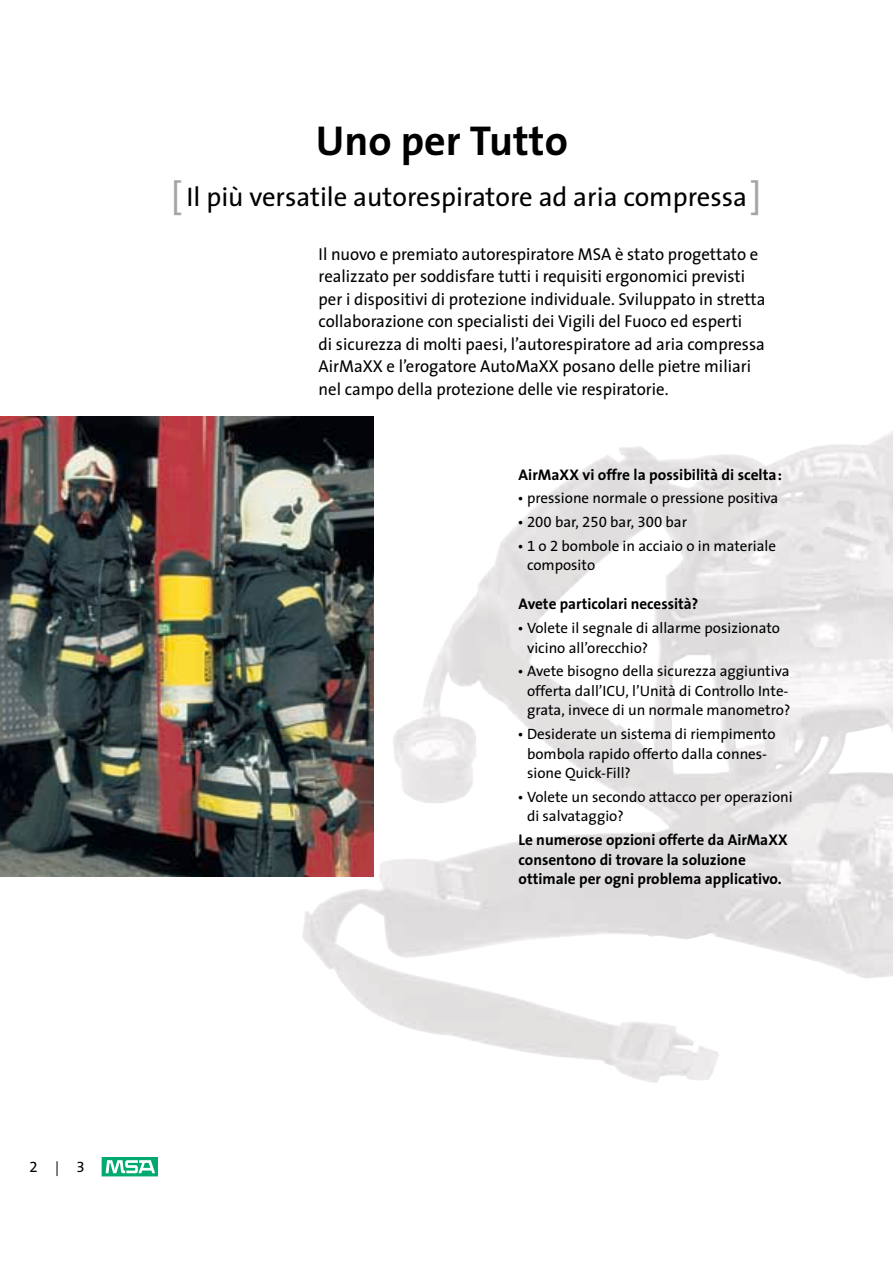
<style>
.page{position:relative;width:893px;height:1262px;background:#fff}
.page>*{position:absolute;margin:0;border:0;box-sizing:border-box;transform-origin:0 0}
.t1{font:700 42px "The Sans Spezial";color:#000}
.t2{font:27px "The Sans Spezial";color:#000}
.t3{font:17.25px/22.5px "The Sans Spezial";color:#000}
.t4{font:700 15.45px/19.5px "The Sans Spezial";color:#000}
.t5{font:15px/19.5px "The Sans Spezial";color:#000}
.s1{font-size:36px;color:#a7a4a5}
</style>
<div class="page">
<svg style="left:57px;top:1161px;width:1px;height:15px"></svg>
<img style="left:336px;top:431px;width:556px;height:652px">
<img style="left:1px;top:417px;width:373px;height:459px">
<div style="left:102px;top:1157px;width:55px;height:18px;background:#00a96e"></div>
<div style="left:102px;top:1157px;width:55px;height:18px;border:1px solid #00a96e"></div>
<svg style="left:106px;top:1160px;width:49px;height:13px"></svg>
<h1 class="t1" style="left:316px;top:124px;width:253px">Uno per Tutto</h1>
<h2 class="t2" style="left:171px;top:186px;width:591px"><span class="s1">[</span>Il più versatile autorespiratore ad aria compressa<span class="s1">]</span></h2>
<p class="t3" style="left:318px;top:244px;width:448px">Il nuovo e premiato autorespiratore MSA è stato progettato e realizzato per soddisfare tutti i requisiti ergonomici previsti per i dispositivi di protezione individuale. Sviluppato in stretta collaborazione con specialisti dei Vigili del Fuoco ed esperti<br>di sicurezza di molti paesi, l’autorespiratore ad aria compressa AirMaXX e l’erogatore AutoMaXX posano delle pietre miliari nel campo della protezione delle vie respiratorie.</p>
<p class="t4" style="left:518px;top:466px;width:265px">AirMaXX vi offre la possibilità di scelta:</p>
<p class="t5" style="left:517px;top:490px;width:262px">• pressione normale o pressione positiva</p>
<p class="t5" style="left:517px;top:514px;width:171px">• 200 bar, 250 bar, 300 bar</p>
<p class="t5" style="left:527px;top:537px;width:250px;text-indent:-10px">• 1 o 2 bombole in acciaio o in materiale composito</p>
<p class="t4" style="left:518px;top:596px;width:181px">Avete particolari necessità?</p>
<p class="t5" style="left:527px;top:620px;width:254px;text-indent:-10px">• Volete il segnale di allarme posizionato vicino all’orecchio?</p>
<p class="t5" style="left:527px;top:663px;width:265px;text-indent:-10px">• Avete bisogno della sicurezza aggiuntiva offerta dall’ICU, l’Unità di Controllo Inte&shy;grata, invece di un normale manometro?</p>
<p class="t5" style="left:527px;top:726px;width:250px;text-indent:-10px">• Desiderate un sistema di riempimento bombola rapido offerto dalla connes&shy;sione Quick-Fill?</p>
<p class="t5" style="left:527px;top:788px;width:267px;text-indent:-10px">• Volete un secondo attacco per operazioni di salvataggio?</p>
<p class="t4" style="left:518px;top:831px;width:270px">Le numerose opzioni offerte da AirMaXX consentono di trovare la soluzione ottimale per ogni problema applicativo.</p>
<p class="t5" style="left:29px;top:1159px;width:10px">2</p>
<p class="t5" style="left:76px;top:1159px;width:10px">3</p>
</div>
